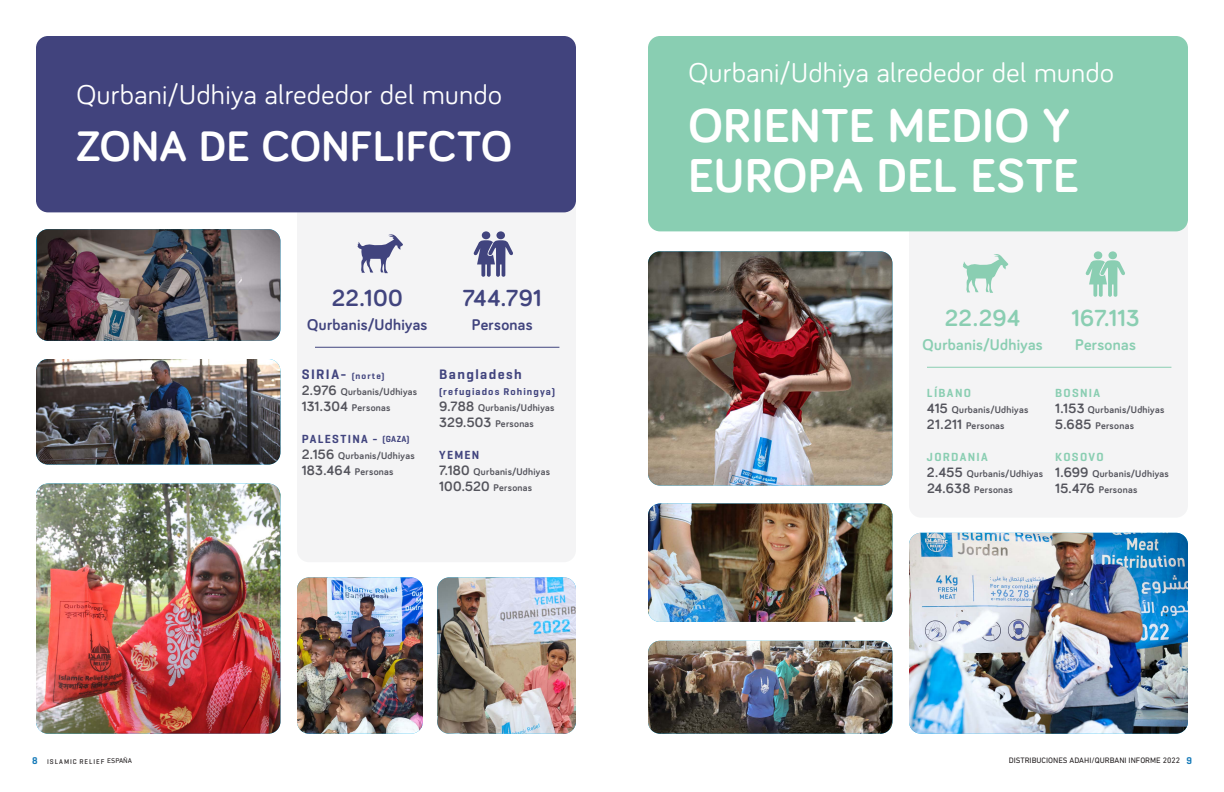
<style>
.page{position:relative;width:1224px;height:792px;background:#fff}
.page>*{position:absolute;margin:0;border:0;box-sizing:border-box;transform-origin:0 0}
.t1{font:700 49px/50px "Bariol";letter-spacing:.01em;color:#fff}
.t2{font:700 44px "Bariol";letter-spacing:.01em;color:#fff}
.t3{font:28px "Bariol";letter-spacing:.01em;color:#fff}
.t4{font:700 24px "Bariol";letter-spacing:.015em;color:#41447e}
.t5{font:700 24px "Bariol";letter-spacing:.015em;color:#8aceb2}
.t6{font:700 16px "Bariol";letter-spacing:.02em;color:#41447e}
.t7{font:700 16px "Bariol";letter-spacing:.02em;color:#8aceb2}
.t8{font:600 14px "Geogrotesque";letter-spacing:.1em;color:#41447e}
.t9{font:600 12px "Geogrotesque";letter-spacing:.11em;color:#8aceb2}
.t10{font:600 12px "Geogrotesque";letter-spacing:.115em;color:#41447e}
.t11{font:700 10px "Bariol";letter-spacing:.03em;color:#54545c}
.t12{font:600 10px "Geogrotesque";letter-spacing:.11em;color:#41447e}
.t13{font:600 10px "Geogrotesque";color:#177bb9}
.t14{font:600 9px "Geogrotesque";letter-spacing:.12em;color:#41447e}
.t15{font:8px "DIN Next LT Pro";color:#231f20}
.t16{font:500 7px "Geogrotesque";letter-spacing:.135em;color:#231f20}
.t17{font:7px "DIN Next LTW23";color:#231f20}
.s1{font-size:14px}
.s2{font-size:9px}
.s3{font-weight:600;font-size:10px;color:#177bb9}
</style>
<div class="page">
<div style="left:297px;top:196px;width:279px;height:366px;background:#f4f4f5;border-radius:12px"></div>
<div style="left:36px;top:36px;width:540px;height:176px;background:#41437d;border-radius:12px"></div>
<hr style="left:315px;top:347px;width:244px;height:1px;background:#41447e">
<svg style="left:357px;top:234px;width:46px;height:39px"></svg>
<div style="left:482px;top:231px;width:8px;height:8px;background:#41447e;border-radius:50%"></div>
<svg style="left:473px;top:240px;width:40px;height:37px"></svg>
<div style="left:496px;top:231px;width:9px;height:8px;background:#41447e;border-radius:50%"></div>
<img style="left:36px;top:359px;width:244px;height:106px">
<img style="left:36px;top:484px;width:244px;height:250px">
<img style="left:297px;top:577px;width:126px;height:157px">
<img style="left:37px;top:229px;width:243px;height:112px">
<img style="left:437px;top:577px;width:139px;height:157px">
<div style="left:909px;top:216px;width:279px;height:302px;background:#f4f4f5;border-radius:12px"></div>
<div style="left:648px;top:36px;width:540px;height:195px;background:#89ceb2;border-radius:12px"></div>
<hr style="left:927px;top:367px;width:244px;height:1px;background:#8aceb2">
<svg style="left:963px;top:254px;width:46px;height:39px"></svg>
<div style="left:1094px;top:251px;width:8px;height:8px;background:#8aceb2;border-radius:50%"></div>
<svg style="left:1085px;top:260px;width:40px;height:37px"></svg>
<div style="left:1108px;top:251px;width:9px;height:8px;background:#8aceb2;border-radius:50%"></div>
<img style="left:648px;top:251px;width:244px;height:235px">
<img style="left:648px;top:641px;width:244px;height:93px">
<img style="left:909px;top:533px;width:279px;height:201px">
<img style="left:648px;top:504px;width:244px;height:118px">
<p class="t3" style="left:76px;top:76px;width:427px">Qurbani/Udhiya alrededor del mundo</p>
<p class="t2" style="left:76px;top:116px;width:437px">ZONA DE CONFLIFCTO</p>
<p class="t4" style="left:332px;top:281px;width:73px">22.100</p>
<p class="t6" style="left:307px;top:314px;width:122px">Qurbanis/Udhiyas</p>
<p class="t4" style="left:463px;top:281px;width:80px">744.791</p>
<p class="t6" style="left:472px;top:314px;width:62px">Personas</p>
<p class="t14" style="left:302px;top:370px;width:84px"><span class="s1">SIRIA-</span> (norte)</p>
<p class="t11" style="left:302px;top:385px;width:117px"><span class="s1">2.976</span> Qurbanis/Udhiyas</p>
<p class="t11" style="left:302px;top:401px;width:90px"><span class="s1">131.304</span> Personas</p>
<p class="t10" style="left:302px;top:431px;width:109px">PALESTINA - <span class="s2">(GAZA)</span></p>
<p class="t11" style="left:302px;top:449px;width:114px"><span class="s1">2.156</span> Qurbanis/Udhiyas</p>
<p class="t11" style="left:302px;top:465px;width:93px"><span class="s1">183.464</span> Personas</p>
<p class="t8" style="left:439px;top:365px;width:84px">Bangladesh</p>
<p class="t12" style="left:439px;top:385px;width:118px">(refugiados Rohingya)</p>
<p class="t11" style="left:439px;top:401px;width:117px"><span class="s1">9.788</span> Qurbanis/Udhiyas</p>
<p class="t11" style="left:439px;top:417px;width:96px"><span class="s1">329.503</span> Personas</p>
<p class="t10" style="left:439px;top:447px;width:42px">YEMEN</p>
<p class="t11" style="left:439px;top:465px;width:112px"><span class="s1">7.180</span> Qurbanis/Udhiyas</p>
<p class="t11" style="left:439px;top:481px;width:95px"><span class="s1">100.520</span> Personas</p>
<p class="t3" style="left:688px;top:54px;width:427px">Qurbani/Udhiya alrededor del mundo</p>
<p class="t1" style="left:688px;top:99px;width:392px">ORIENTE MEDIO Y<br>EUROPA DEL ESTE</p>
<p class="t5" style="left:945px;top:301px;width:77px">22.294</p>
<p class="t7" style="left:923px;top:334px;width:122px">Qurbanis/Udhiyas</p>
<p class="t5" style="left:1071px;top:301px;width:70px">167.113</p>
<p class="t7" style="left:1075px;top:334px;width:62px">Personas</p>
<p class="t9" style="left:927px;top:386px;width:45px">LÍBANO</p>
<p class="t11" style="left:927px;top:403px;width:103px"><span class="s1">415</span> Qurbanis/Udhiyas</p>
<p class="t11" style="left:927px;top:419px;width:79px"><span class="s1">21.211</span> Personas</p>
<p class="t9" style="left:927px;top:450px;width:62px">JORDANIA</p>
<p class="t11" style="left:927px;top:467px;width:118px"><span class="s1">2.455</span> Qurbanis/Udhiyas</p>
<p class="t11" style="left:927px;top:483px;width:87px"><span class="s1">24.638</span> Personas</p>
<p class="t9" style="left:1055px;top:386px;width:46px">BOSNIA</p>
<p class="t11" style="left:1055px;top:403px;width:111px"><span class="s1">1.153</span> Qurbanis/Udhiyas</p>
<p class="t11" style="left:1055px;top:419px;width:80px"><span class="s1">5.685</span> Personas</p>
<p class="t9" style="left:1055px;top:450px;width:50px">KOSOVO</p>
<p class="t11" style="left:1055px;top:467px;width:115px"><span class="s1">1.699</span> Qurbanis/Udhiyas</p>
<p class="t11" style="left:1055px;top:483px;width:84px"><span class="s1">15.476</span> Personas</p>
<p class="t13" style="left:32px;top:754px;width:7px">8</p>
<p class="t16" style="left:47px;top:757px;width:90px">ISLAMIC RELIEF CANADA</p>
<p class="t16" style="left:1047px;top:757px;width:146px">DHUL HIJJAH IMPACT REPORT 2022 <span class="s3">9</span></p>
<p class="t17" style="left:107px;top:757px;width:26px">ESPAÑA</p>
<p class="t15" style="left:1009px;top:756px;width:173px">DISTRIBUCIONES ADAHI/QURBANI INFORME 2022</p>
</div>
